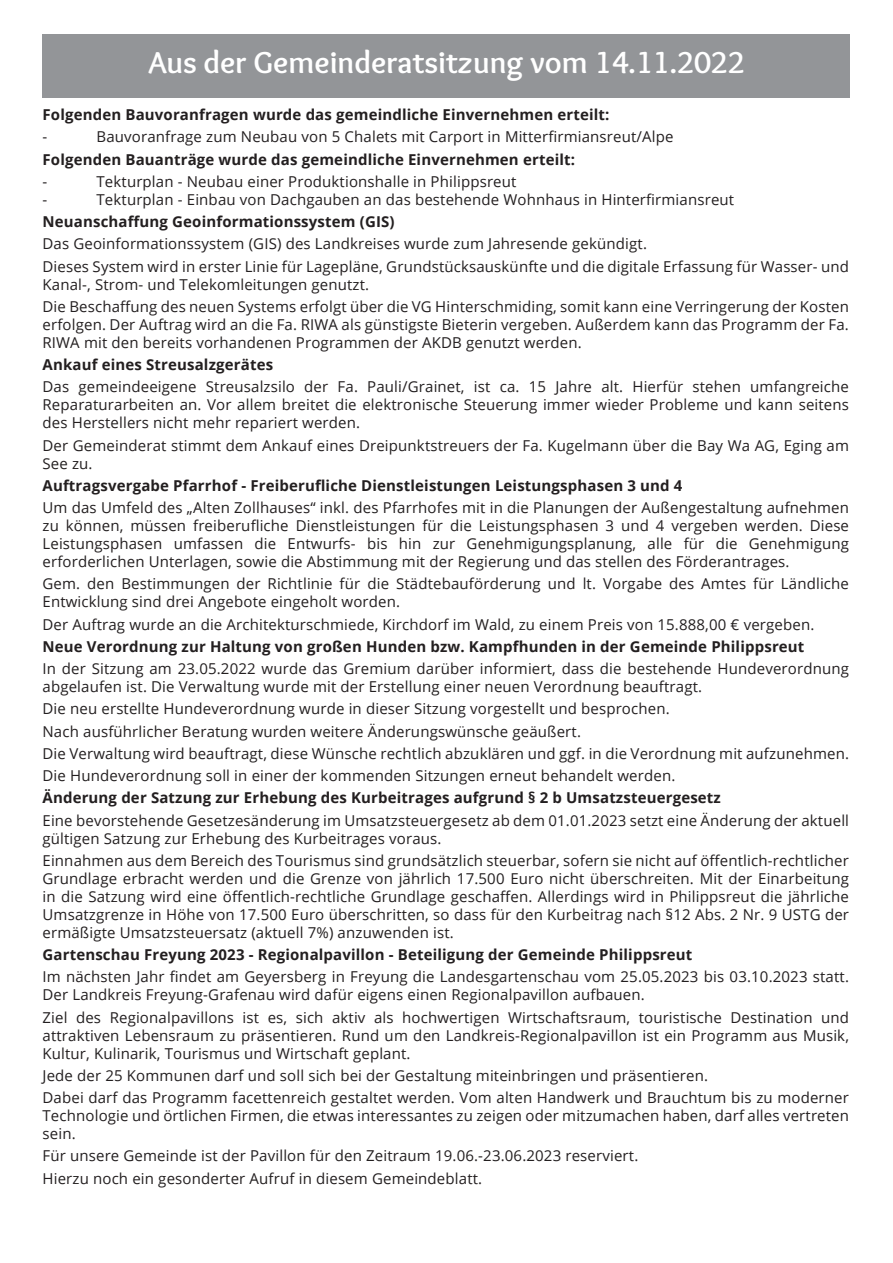
<style>
.page{position:relative;width:893px;height:1263px;background:#fff}
.page>*{position:absolute;margin:0;border:0;box-sizing:border-box;transform-origin:0 0}
.t1{font:700 31.5px "Overlock";color:#fff}
.t2{font:15px/18px "Open Sans";letter-spacing:.01em;color:#231f20}
.t3{font:700 15px "Open Sans";letter-spacing:.01em;color:#231f20}
</style>
<div class="page">
<div style="left:43px;top:34px;width:807px;height:64px;background:#939598"></div>
<h1 class="t1" style="left:148px;top:44px;width:598px">Aus der Gemeinderatsitzung vom 14.11.2022</h1>
<p class="t3" style="left:43px;top:104px;width:568px">Folgenden Bauvoranfragen wurde das gemeindliche Einvernehmen erteilt:</p>
<p class="t2" style="left:43px;top:128px;width:6px">-</p>
<p class="t2" style="left:97px;top:128px;width:578px">Bauvoranfrage zum Neubau von 5 Chalets mit Carport in Mitterfirmiansreut/Alpe</p>
<p class="t3" style="left:43px;top:149px;width:534px">Folgenden Bauanträge wurde das gemeindliche Einvernehmen erteilt:</p>
<p class="t2" style="left:43px;top:172px;width:6px">-</p>
<p class="t2" style="left:97px;top:172px;width:421px">Tekturplan - Neubau einer Produktionshalle in Philippsreut</p>
<p class="t2" style="left:43px;top:190px;width:6px">-</p>
<p class="t2" style="left:97px;top:190px;width:639px">Tekturplan - Einbau von Dachgauben an das bestehende Wohnhaus in Hinterfirmiansreut</p>
<p class="t3" style="left:43px;top:211px;width:354px">Neuanschaffung Geoinformationssystem (GIS)</p>
<p class="t2" style="left:43px;top:232px;width:808px;line-height:22.2px">Das Geoinformationssystem (GIS) des Landkreises wurde zum Jahresende gekündigt.<br>Dieses System wird in erster Linie für Lagepläne, Grundstücksauskünfte und die digitale Erfassung für Wasser- und</p>
<p class="t2" style="left:43px;top:273px;width:808px;line-height:22.2px">Kanal-, Strom- und Telekomleitungen genutzt.<br>Die Beschaffung des neuen Systems erfolgt über die VG Hinterschmiding, somit kann eine Verringerung der Kosten</p>
<p class="t2" style="left:43px;top:315px;width:808px">erfolgen. Der Auftrag wird an die Fa. RIWA als günstigste Bieterin vergeben. Außerdem kann das Programm der Fa.<br>RIWA mit den bereits vorhandenen Programmen der AKDB genutzt werden.</p>
<p class="t3" style="left:43px;top:354px;width:232px">Ankauf eines Streusalzgerätes</p>
<p class="t2" style="left:43px;top:377px;width:808px;text-align:justify">Das gemeindeeigene Streusalzsilo der Fa. Pauli/Grainet, ist ca. 15 Jahre alt. Hierfür stehen umfangreiche Reparaturarbeiten an. Vor allem breitet die elektronische Steuerung immer wieder Probleme und kann seitens des Herstellers nicht mehr repariert werden.</p>
<p class="t2" style="left:43px;top:436px;width:808px">Der Gemeinderat stimmt dem Ankauf eines Dreipunktstreuers der Fa. Kugelmann über die Bay Wa AG, Eging am<br>See zu.</p>
<p class="t3" style="left:43px;top:475px;width:641px">Auftragsvergabe Pfarrhof - Freiberufliche Dienstleistungen Leistungsphasen 3 und 4</p>
<p class="t2" style="left:43px;top:498px;width:808px;text-align:justify">Um das Umfeld des „Alten Zollhauses“ inkl. des Pfarrhofes mit in die Planungen der Außengestaltung aufnehmen zu können, müssen freiberufliche Dienstleistungen für die Leistungsphasen 3 und 4 vergeben werden. Diese Leistungsphasen umfassen die Entwurfs- bis hin zur Genehmigungsplanung, alle für die Genehmigung erforderlichen Unterlagen, sowie die Abstimmung mit der Regierung und das stellen des Förderantrages.</p>
<p class="t2" style="left:43px;top:574px;width:808px">Gem. den Bestimmungen der Richtlinie für die Städtebauförderung und lt. Vorgabe des Amtes für Ländliche<br>Entwicklung sind drei Angebote eingeholt worden.</p>
<p class="t2" style="left:43px;top:615px;width:773px">Der Auftrag wurde an die Architekturschmiede, Kirchdorf im Wald, zu einem Preis von 15.888,00 € vergeben.</p>
<p class="t3" style="left:43px;top:636px;width:763px">Neue Verordnung zur Haltung von großen Hunden bzw. Kampfhunden in der Gemeinde Philippsreut</p>
<p class="t2" style="left:43px;top:659px;width:808px">In der Sitzung am 23.05.2022 wurde das Gremium darüber informiert, dass die bestehende Hundeverordnung abgelaufen ist. Die Verwaltung wurde mit der Erstellung einer neuen Verordnung beauftragt.</p>
<p class="t2" style="left:43px;top:697px;width:808px;line-height:22.2px">Die neu erstellte Hundeverordnung wurde in dieser Sitzung vorgestellt und besprochen.<br>Nach ausführlicher Beratung wurden weitere Änderungswünsche geäußert.<br>Die Verwaltung wird beauftragt, diese Wünsche rechtlich abzuklären und ggf. in die Verordnung mit aufzunehmen.<br>Die Hundeverordnung soll in einer der kommenden Sitzungen erneut behandelt werden.</p>
<p class="t3" style="left:43px;top:787px;width:680px">Änderung der Satzung zur Erhebung des Kurbeitrages aufgrund § 2 b Umsatzsteuergesetz</p>
<p class="t2" style="left:43px;top:811px;width:808px">Eine bevorstehende Gesetzesänderung im Umsatzsteuergesetz ab dem 01.01.2023 setzt eine Änderung der aktuell gültigen Satzung zur Erhebung des Kurbeitrages voraus.</p>
<p class="t2" style="left:43px;top:851px;width:808px;text-align:justify">Einnahmen aus dem Bereich des Tourismus sind grundsätzlich steuerbar, sofern sie nicht auf öffentlich-rechtlicher Grundlage erbracht werden und die Grenze von jährlich 17.500 Euro nicht überschreiten. Mit der Einarbeitung in die Satzung wird eine öffentlich-rechtliche Grundlage geschaffen. Allerdings wird in Philippsreut die jährliche Umsatzgrenze in Höhe von 17.500 Euro überschritten, so dass für den Kurbeitrag nach §12 Abs. 2 Nr. 9 USTG der ermäßigte Umsatzsteuersatz (aktuell 7%) anzuwenden ist.</p>
<p class="t3" style="left:43px;top:944px;width:651px">Gartenschau Freyung 2023 - Regionalpavillon - Beteiligung der Gemeinde Philippsreut</p>
<p class="t2" style="left:43px;top:967px;width:808px">Im nächsten Jahr findet am Geyersberg in Freyung die Landesgartenschau vom 25.05.2023 bis 03.10.2023 statt.<br>Der Landkreis Freyung-Grafenau wird dafür eigens einen Regionalpavillon aufbauen.</p>
<p class="t2" style="left:43px;top:1008px;width:808px;text-align:justify">Ziel des Regionalpavillons ist es, sich aktiv als hochwertigen Wirtschaftsraum, touristische Destination und attraktiven Lebensraum zu präsentieren. Rund um den Landkreis-Regionalpavillon ist ein Programm aus Musik, Kultur, Kulinarik, Tourismus und Wirtschaft geplant.</p>
<p class="t2" style="left:43px;top:1064px;width:808px;line-height:22.2px">Jede der 25 Kommunen darf und soll sich bei der Gestaltung miteinbringen und präsentieren.<br>Dabei darf das Programm facettenreich gestaltet werden. Vom alten Handwerk und Brauchtum bis zu moderner</p>
<p class="t2" style="left:43px;top:1106px;width:808px">Technologie und örtlichen Firmen, die etwas interessantes zu zeigen oder mitzumachen haben, darf alles vertreten sein.</p>
<p class="t2" style="left:43px;top:1144px;width:597px;line-height:22.2px">Für unsere Gemeinde ist der Pavillon für den Zeitraum 19.06.-23.06.2023 reserviert.<br>Hierzu noch ein gesonderter Aufruf in diesem Gemeindeblatt.</p>
</div>
